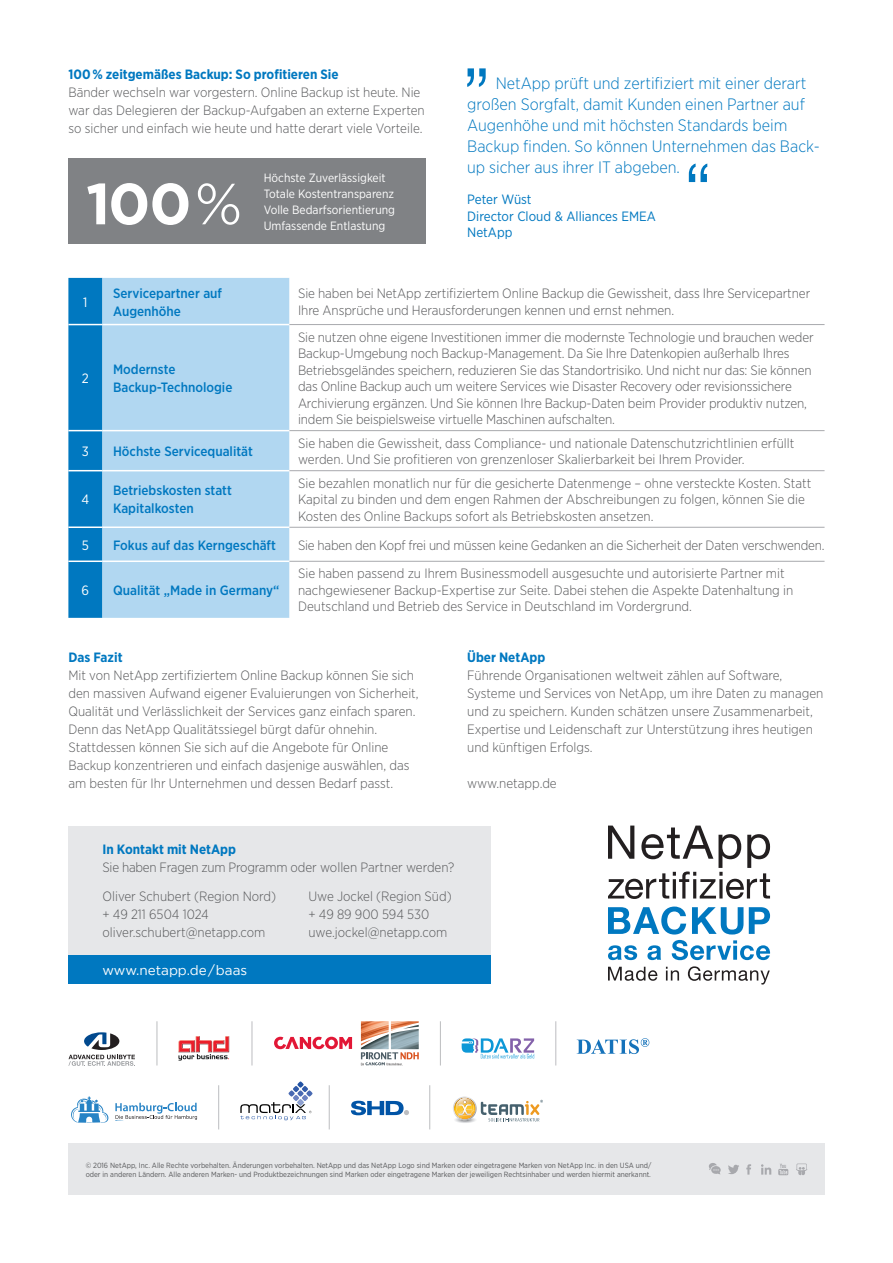
<style>
.page{position:relative;width:893px;height:1263px;background:#fff}
.page>*{position:absolute;margin:0;border:0;box-sizing:border-box;transform-origin:0 0}
.t1{font:700 57.9px "Gotham";color:#fff}
.t2{font:300 16.5px/21px "Gotham Narrow";color:#0078c0}
.t3{font:300 13.5px/18px "Gotham Narrow";color:#57585a}
.t4{font:500 13.5px/18px "Gotham Narrow";color:#0078c0}
.t5{font:700 13.5px "Gotham Narrow";color:#0078c0}
.t6{font:13.5px/16.5px "Gotham Narrow";color:#0078c0}
.t7{font:13.5px "Gotham";color:#fff}
.t8{font:13.5px "Gotham Narrow";color:#fff}
.t9{font:12px/15.8px "Gotham Narrow";color:#fff}
.t10{font:7.5px/9px "Gotham Narrow";color:#57585a}
.s1{font-weight:300}
</style>
<div class="page">
<div style="left:68px;top:1143px;width:757px;height:51px;background:#e6e7e9"></div>
<svg style="left:778px;top:1164px;width:10px;height:11px"></svg>
<svg style="left:746px;top:1164px;width:5px;height:10px"></svg>
<svg style="left:761px;top:1164px;width:10px;height:10px"></svg>
<svg style="left:728px;top:1165px;width:11px;height:9px"></svg>
<svg style="left:796px;top:1163px;width:11px;height:12px"></svg>
<svg style="left:709px;top:1163px;width:12px;height:11px"></svg>
<svg style="left:608px;top:825px;width:162px;height:74px"></svg>
<svg style="left:608px;top:906px;width:78px;height:28px"></svg>
<svg style="left:692px;top:907px;width:51px;height:27px"></svg>
<svg style="left:749px;top:907px;width:21px;height:27px"></svg>
<svg style="left:608px;top:945px;width:29px;height:15px"></svg>
<svg style="left:647px;top:945px;width:14px;height:15px"></svg>
<svg style="left:672px;top:940px;width:98px;height:20px"></svg>
<svg style="left:608px;top:967px;width:49px;height:14px"></svg>
<svg style="left:666px;top:967px;width:13px;height:13px"></svg>
<svg style="left:688px;top:966px;width:82px;height:18px"></svg>
<svg style="left:68px;top:278px;width:34px;height:340px;background:#077bc1"></svg>
<div style="left:102px;top:278px;width:187px;height:340px;background:#b1d7f1"></div>
<svg style="left:289px;top:278px;width:535px;height:340px"></svg>
<hr style="left:68px;top:324px;width:34px;height:1px;background:#fff">
<hr style="left:102px;top:324px;width:187px;height:1px;background:#fff">
<hr style="left:68px;top:430px;width:34px;height:1px;background:#fff">
<hr style="left:102px;top:430px;width:187px;height:1px;background:#fff">
<hr style="left:68px;top:470px;width:34px;height:1px;background:#fff">
<hr style="left:102px;top:470px;width:187px;height:1px;background:#fff">
<hr style="left:68px;top:526px;width:34px;height:2px;background:#fff">
<hr style="left:102px;top:526px;width:187px;height:2px;background:#fff">
<hr style="left:68px;top:560px;width:34px;height:2px;background:#fff">
<hr style="left:102px;top:560px;width:187px;height:2px;background:#fff">
<hr style="left:289px;top:324px;width:535px;height:1px;background:#a8a9ad">
<hr style="left:289px;top:430px;width:535px;height:1px;background:#a8a9ad">
<hr style="left:289px;top:470px;width:535px;height:1px;background:#a8a9ad">
<hr style="left:289px;top:527px;width:535px;height:1px;background:#a8a9ad">
<hr style="left:289px;top:561px;width:535px;height:1px;background:#a8a9ad">
<svg style="left:689px;top:164px;width:18px;height:18px"></svg>
<svg style="left:467px;top:68px;width:19px;height:19px"></svg>
<div style="left:68px;top:159px;width:358px;height:85px;background:#808285"></div>
<div style="left:68px;top:954px;width:423px;height:30px;background:#0078c0"></div>
<div style="left:68px;top:826px;width:423px;height:128px;background:#e6e7e9"></div>
<svg style="left:453px;top:1096px;width:90px;height:27px"></svg>
<svg style="left:71px;top:1096px;width:37px;height:27px"></svg>
<svg style="left:115px;top:1103px;width:82px;height:18px"></svg>
<svg style="left:577px;top:1038px;width:72px;height:16px"></svg>
<svg style="left:351px;top:1101px;width:58px;height:14px"></svg>
<svg style="left:240px;top:1081px;width:72px;height:39px"></svg>
<svg style="left:68px;top:1032px;width:67px;height:34px"></svg>
<svg style="left:462px;top:1038px;width:72px;height:20px"></svg>
<img style="left:361px;top:1021px;width:58px;height:28px">
<svg style="left:361px;top:1052px;width:58px;height:14px"></svg>
<hr style="left:157px;top:1021px;width:1px;height:44px;background:#bcbdc0">
<hr style="left:218px;top:1085px;width:1px;height:44px;background:#bcbdc0">
<hr style="left:329px;top:1085px;width:1px;height:44px;background:#bcbdc0">
<hr style="left:429px;top:1085px;width:1px;height:44px;background:#bcbdc0">
<hr style="left:252px;top:1021px;width:1px;height:44px;background:#bcbdc0">
<hr style="left:440px;top:1021px;width:1px;height:44px;background:#bcbdc0">
<hr style="left:555px;top:1021px;width:1px;height:44px;background:#bcbdc0">
<svg style="left:178px;top:1036px;width:51px;height:24px"></svg>
<svg style="left:274px;top:1037px;width:78px;height:12px"></svg>
<p class="t5" style="left:68px;top:66px;width:272px">100 % zeitgemäßes Backup: So profitieren Sie</p>
<p class="t3" style="left:68px;top:83px;width:358px">Bänder wechseln war vorgestern. Online Backup ist heute. Nie war das Delegieren der Backup-Aufgaben an externe Experten so sicher und einfach wie heute und hatte derart viele Vorteile.</p>
<h1 class="t1" style="left:86px;top:165px;width:158px">100 <span class="s1">%</span></h1>
<p class="t9" style="left:264px;top:170px;width:133px">Höchste Zuverlässigkeit<br>Totale Kostentransparenz<br>Volle Bedarfsorientierung</p>
<p class="t9" style="left:264px;top:217px;width:123px">Umfassende Entlastung</p>
<p class="t2" style="left:467px;top:72px;width:354px;text-indent:28px">NetApp prüft und zertifiziert mit einer derart großen Sorgfalt, damit Kunden einen Partner auf Augenhöhe und mit höchsten Standards beim Backup finden. So können Unternehmen das Back&shy;up sicher aus ihrer IT abgeben.</p>
<p class="t6" style="left:467px;top:191px;width:190px">Peter Wüst<br>Director Cloud &amp; Alliances EMEA<br>NetApp</p>
<p class="t8" style="left:83px;top:293px;width:6px">1</p>
<p class="t4" style="left:113px;top:284px;width:111px">Servicepartner auf<br>Augenhöhe</p>
<p class="t3" style="left:298px;top:285px;width:514px;line-height:16.5px">Sie haben bei NetApp zertifiziertem Online Backup die Gewissheit, dass Ihre Servicepartner<br>Ihre Ansprüche und Herausforderungen kennen und ernst nehmen.</p>
<p class="t8" style="left:82px;top:370px;width:9px">2</p>
<p class="t4" style="left:113px;top:360px;width:121px">Modernste<br>Backup-Technologie</p>
<p class="t3" style="left:298px;top:328px;width:517px;line-height:16.5px">Sie nutzen ohne eigene Investitionen immer die modernste Technologie und brauchen weder Backup-Umgebung noch Backup-Management. Da Sie Ihre Datenkopien außerhalb Ihres Betriebsgeländes speichern, reduzieren Sie das Standortrisiko. Und nicht nur das: Sie können das Online Backup auch um weitere Services wie Disaster Recovery oder revisionssichere Archivierung ergänzen. Und Sie können Ihre Backup-Daten beim Provider produktiv nutzen, indem Sie beispielsweise virtuelle Maschinen aufschalten.</p>
<p class="t8" style="left:82px;top:443px;width:9px">3</p>
<p class="t4" style="left:113px;top:442px;width:141px">Höchste Servicequalität</p>
<p class="t3" style="left:298px;top:434px;width:498px;line-height:16.5px">Sie haben die Gewissheit, dass Compliance- und nationale Datenschutzrichtlinien erfüllt werden. Und Sie profitieren von grenzenloser Skalierbarkeit bei Ihrem Provider.</p>
<p class="t8" style="left:82px;top:491px;width:9px">4</p>
<p class="t4" style="left:113px;top:481px;width:120px">Betriebskosten statt<br>Kapitalkosten</p>
<p class="t3" style="left:298px;top:474px;width:515px;line-height:16.5px">Sie bezahlen monatlich nur für die gesicherte Datenmenge – ohne versteckte Kosten. Statt<br>Kapital zu binden und dem engen Rahmen der Abschreibungen zu folgen, können Sie die<br>Kosten des Online Backups sofort als Betriebskosten ansetzen.</p>
<p class="t8" style="left:82px;top:536px;width:9px">5</p>
<p class="t4" style="left:113px;top:536px;width:164px">Fokus auf das Kerngeschäft</p>
<p class="t3" style="left:298px;top:535px;width:528px">Sie haben den Kopf frei und müssen keine Gedanken an die Sicherheit der Daten verschwenden.</p>
<p class="t8" style="left:82px;top:582px;width:9px">6</p>
<p class="t4" style="left:113px;top:581px;width:168px">Qualität „Made in Germany“</p>
<p class="t3" style="left:298px;top:565px;width:497px;line-height:16.5px">Sie haben passend zu Ihrem Businessmodell ausgesuchte und autorisierte Partner mit nachgewiesener Backup-Expertise zur Seite. Dabei stehen die Aspekte Datenhaltung in<br>Deutschland und Betrieb des Service in Deutschland im Vordergrund.</p>
<p class="t5" style="left:68px;top:648px;width:56px">Das Fazit</p>
<p class="t3" style="left:68px;top:665px;width:352px">Mit von NetApp zertifiziertem Online Backup können Sie sich den massiven Aufwand eigener Evaluierungen von Sicherheit, Qualität und Verlässlichkeit der Services ganz einfach sparen.<br>Denn das NetApp Qualitätssiegel bürgt dafür ohnehin.<br>Stattdessen können Sie sich auf die Angebote für Online Backup konzentrieren und einfach dasjenige auswählen, das am besten für Ihr Unternehmen und dessen Bedarf passt.</p>
<p class="t5" style="left:467px;top:648px;width:80px">Über NetApp</p>
<p class="t3" style="left:467px;top:665px;width:358px">Führende Organisationen weltweit zählen auf Software, Systeme und Services von NetApp, um ihre Daten zu managen und zu speichern. Kunden schätzen unsere Zusammenarbeit, Expertise und Leidenschaft zur Unterstützung ihres heutigen und künftigen Erfolgs.</p>
<p class="t3" style="left:467px;top:773px;width:91px">www.netapp.de</p>
<p class="t5" style="left:102px;top:840px;width:135px">In Kontakt mit NetApp</p>
<p class="t3" style="left:102px;top:852px;width:354px;line-height:29.2px">Sie haben Fragen zum Programm oder wollen Partner werden?<br>Oliver Schubert (Region Nord)</p>
<p class="t3" style="left:102px;top:905px;width:164px">+ 49 211 6504 1024 oliver.schubert@netapp.com</p>
<p class="t3" style="left:308px;top:887px;width:145px">Uwe Jockel (Region Süd) + 49 89 900 594 530 uwe.jockel@netapp.com</p>
<p class="t7" style="left:102px;top:961px;width:146px">www.netapp.de/baas</p>
<p class="t10" style="left:86px;top:1160px;width:567px">© 2016 NetApp, Inc. Alle Rechte vorbehalten. Änderungen vorbehalten. NetApp und das NetApp Logo sind Marken oder eingetragene Marken von NetApp Inc. in den USA und/ oder in anderen Ländern. Alle anderen Marken- und Produktbezeichnungen sind Marken oder eingetragene Marken der jeweiligen Rechtsinhaber und werden hiermit anerkannt.</p>
</div>
